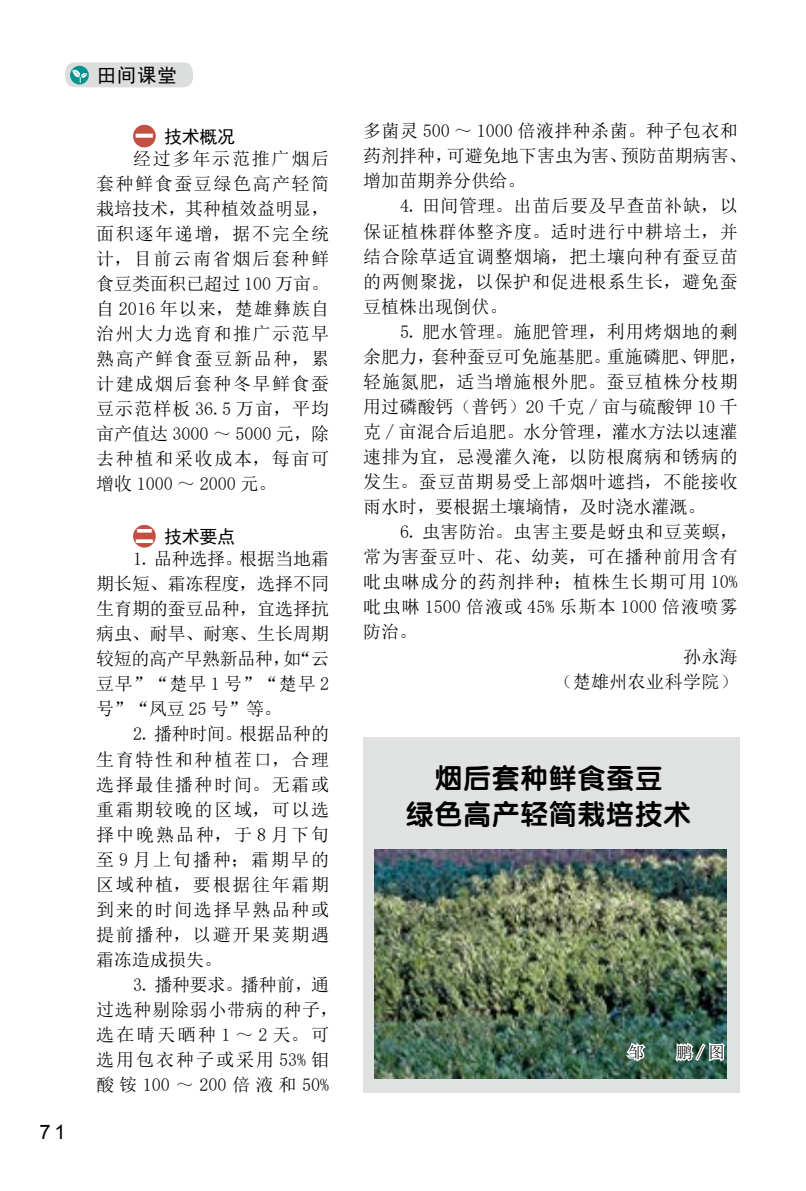
<style>
.page{position:relative;width:806px;height:1191px;background:#fff}
.page>*{position:absolute;margin:0;border:0;box-sizing:border-box;transform-origin:0 0}
.t1{font:28px/36px "FZY4 JW GB1 0";letter-spacing:.02em;color:#000;text-align:center}
.t2{font:20px "Arial";color:#000}
.t3{font:19px "Sim Hei";color:#000}
.t4{font:18px/25px "Sim Sun";letter-spacing:.045em;color:#000;text-align:justify}
.t5{font:18px/25px "Sim Sun";letter-spacing:.025em;color:#000}
.t6{font:18px/25px "Sim Sun";color:#000}
.t7{font:18px "Sim Sun";letter-spacing:.075em;color:#000}
.t8{font:18px "Sim Sun";letter-spacing:.065em;color:#000}
.t9{font:18px "Sim Hei";letter-spacing:-.02em;color:#000}
.t10{font:18px "Sim Sun";letter-spacing:.02em;color:#000}
.t11{font:16px "Sim Sun";color:#000}
.s1{font-family:"FZCCHJW GB1 0";color:#fff}
</style>
<div class="page">
<div style="left:65px;top:62px;width:128px;height:25px;background:#dcdddd;border-radius:10px"></div>
<svg style="left:70px;top:66px;width:19px;height:18px"></svg>
<svg style="left:72px;top:70px;width:16px;height:13px"></svg>
<div style="left:363px;top:737px;width:376px;height:356px;background:#e0e1e1"></div>
<img style="left:374px;top:850px;width:352px;height:229px">
<div style="left:133px;top:125px;width:23px;height:22px;background:#c34f43;border-radius:50%"></div>
<div style="left:133px;top:525px;width:23px;height:22px;background:#c34f43;border-radius:50%"></div>
<svg style="left:622px;top:1039px;width:26px;height:25px"></svg>
<svg style="left:673px;top:1040px;width:53px;height:24px"></svg>
<p class="t2" style="left:39px;top:1118px;width:28px">71</p>
<p class="t3" style="left:97px;top:65px;width:81px">田间课堂</p>
<p class="t9" style="left:135px;top:127px;width:101px"><span class="s1">一</span>技术概况</p>
<p class="t4" style="left:96px;top:146px;width:234px;text-indent:37px">经过多年示范推广烟后套种鲜食蚕豆绿色高产轻简栽培技术，其种植效益明显，面积逐年递增，据不完全统计，目前云南省烟后套种鲜食豆类面积已超过 100 万亩。自 2016 年以来，楚雄彝族自治州大力选育和推广示范早熟高产鲜食蚕豆新品种，累计建成烟后套种冬早鲜食蚕豆示范样板 36.5 万亩，平均亩产值达 3000 ～ 5000 元，除去种植和采收成本，每亩可增收 1000 ～ 2000 元。</p>
<p class="t9" style="left:135px;top:527px;width:101px"><span class="s1">二</span>技术要点</p>
<p class="t4" style="left:96px;top:546px;width:234px;text-indent:37px">1. 品种选择。根据当地霜期长短、霜冻程度，选择不同生育期的蚕豆品种，宜选择抗病虫、耐旱、耐寒、生长周期较短的高产早熟新品种，如“云豆早”“楚早 1 号”“楚早 2号”“凤豆 25 号”等。</p>
<p class="t4" style="left:96px;top:721px;width:234px;text-indent:37px">2. 播种时间。根据品种的生育特性和种植茬口，合理选择最佳播种时间。无霜或重霜期较晚的区域，可以选择中晚熟品种，于 8 月下旬至 9 月上旬播种；霜期早的区域种植，要根据往年霜期到来的时间选择早熟品种或提前播种，以避开果荚期遇霜冻造成损失。</p>
<p class="t4" style="left:96px;top:971px;width:243px;text-align:left;text-indent:37px">3. 播种要求。播种前，通过选种剔除弱小带病的种子，选在晴天晒种 1 ～ 2 天。可选用包衣种子或采用 53% 钼酸铵100～200倍液和50%</p>
<p class="t6" style="left:363px;top:118px;width:385px">多菌灵 500 ～ 1000 倍液拌种杀菌。种子包衣和药剂拌种，可避免地下害虫为害、预防苗期病害、增加苗期养分供给。</p>
<p class="t4" style="left:363px;top:193px;width:376px;text-indent:37px">4. 田间管理。出苗后要及早查苗补缺，以保证植株群体整齐度。适时进行中耕培土，并结合除草适宜调整烟墒，把土壤向种有蚕豆苗的两侧聚拢，以保护和促进根系生长，避免蚕豆植株出现倒伏。</p>
<p class="t5" style="left:363px;top:318px;width:385px;text-indent:37px">5. 肥水管理。施肥管理，利用烤烟地的剩余肥力，套种蚕豆可免施基肥。重施磷肥、钾肥，轻施氮肥，适当增施根外肥。蚕豆植株分枝期用过磷酸钙（普钙）20 千克 / 亩与硫酸钾 10 千克 / 亩混合后追肥。水分管理，灌水方法以速灌速排为宜，忌漫灌久淹，以防根腐病和锈病的发生。蚕豆苗期易受上部烟叶遮挡，不能接收雨水时，要根据土壤墒情，及时浇水灌溉。</p>
<p class="t4" style="left:400px;top:518px;width:339px">6. 虫害防治。虫害主要是蚜虫和豆荚螟，</p>
<p class="t4" style="left:363px;top:543px;width:376px">常为害蚕豆叶、花、幼荚，可在播种前用含有</p>
<p class="t8" style="left:363px;top:572px;width:376px">吡虫啉成分的药剂拌种；植株生长期可用 10%</p>
<p class="t7" style="left:363px;top:597px;width:376px">吡虫啉 1500 倍液或 45% 乐斯本 1000 倍液喷雾</p>
<p class="t4" style="left:363px;top:618px;width:55px">防治。</p>
<p class="t4" style="left:682px;top:643px;width:56px">孙永海</p>
<p class="t10" style="left:554px;top:672px;width:185px">（楚雄州农业科学院）</p>
<h1 class="t1" style="left:405px;top:759px;width:287px">烟后套种鲜食蚕豆<br>绿色高产轻简栽培技术</h1>
<p class="t11" style="left:628px;top:1044px;width:17px">邹</p>
<p class="t11" style="left:676px;top:1044px;width:49px">鹏/图</p>
</div>
